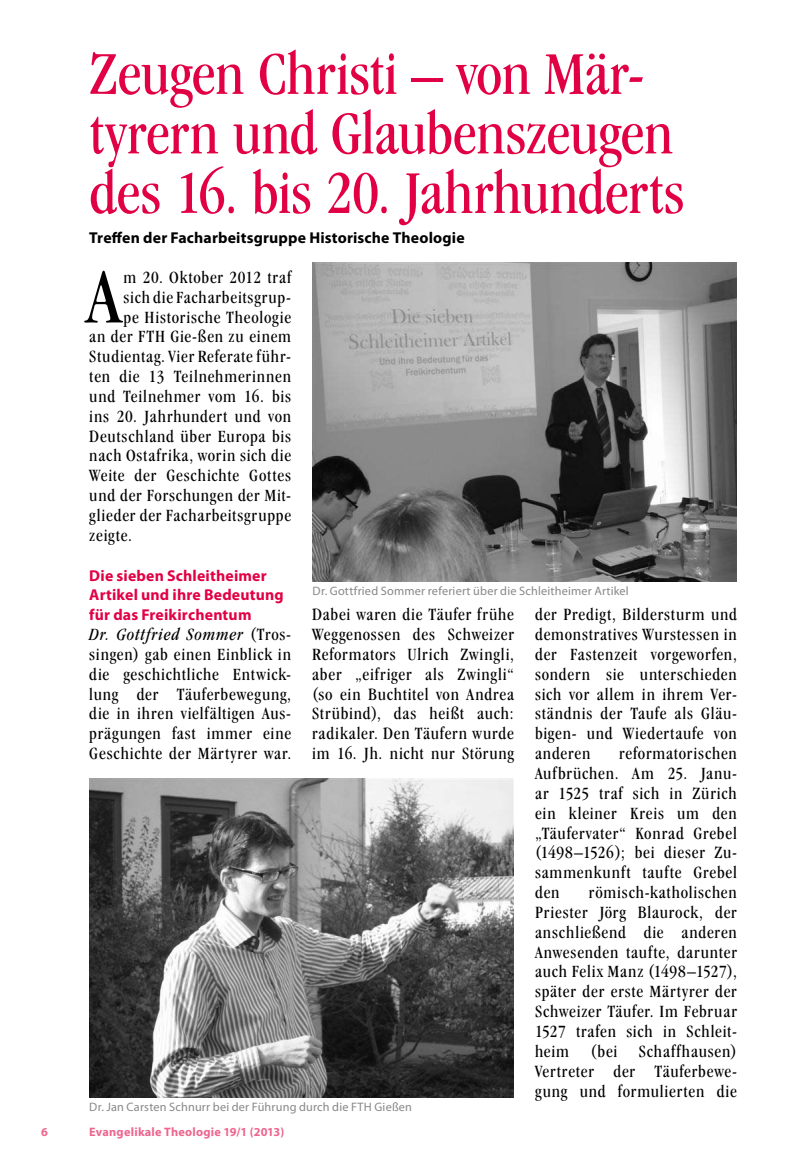
<style>
.page{position:relative;width:794px;height:1166px;background:#fff}
.page>*{position:absolute;margin:0;border:0;box-sizing:border-box;transform-origin:0 0}
.t1{font:condensed 80.67px "Garamond IT Cby BT";color:#000}
.t2{font:condensed 63px/59.5px "Garamond IT Cby BT";letter-spacing:-.01em;color:#e20045}
.t3{font:condensed 17.85px/19.8px "Garamond IT Cby BT";letter-spacing:.04em;color:#000;text-align:justify}
.t4{font:700 15.75px/19.8px "Myriad Pro";letter-spacing:.01em;color:#e20045}
.t5{font:700 15.75px "Myriad Pro";letter-spacing:.01em;color:#000}
.t6{font:12.25px "Myriad Pro";letter-spacing:.015em;color:#878889}
.t7{font:700 12.25px "Myriad Pro";letter-spacing:.02em;color:#ee668f}
.s1{font-style:italic}
</style>
<div class="page">
<img style="left:313px;top:263px;width:424px;height:318px">
<img style="left:89px;top:779px;width:424px;height:318px">
<h2 class="t2" style="left:89px;top:43px;width:597px">Zeugen Christi – von Mär&shy;tyrern und Glaubenszeugen des 16. bis 20. Jahrhunderts</h2>
<p class="t5" style="left:89px;top:227px;width:377px">Treffen der Facharbeitsgruppe Historische Theologie</p>
<h1 class="t1" style="left:87px;top:251px;width:35px">A</h1>
<p class="t3" style="left:124px;top:267px;width:169px">m 20. Oktober 2012 traf</p>
<p class="t3" style="left:124px;top:287px;width:169px">sich die Facharbeitsgrup-</p>
<p class="t3" style="left:124px;top:307px;width:169px">pe Historische Theologie</p>
<p class="t3" style="left:89px;top:327px;width:203px">an der FTH Gie-ßen zu einem</p>
<p class="t3" style="left:89px;top:346px;width:203px">Studientag. Vier Referate führ-</p>
<p class="t3" style="left:89px;top:366px;width:203px">ten die 13 Teilnehmerinnen</p>
<p class="t3" style="left:89px;top:386px;width:203px">und Teilnehmer vom 16. bis</p>
<p class="t3" style="left:89px;top:406px;width:203px">ins 20. Jahrhundert und von</p>
<p class="t3" style="left:89px;top:426px;width:203px">Deutschland über Europa bis</p>
<p class="t3" style="left:89px;top:446px;width:203px">nach Ostafrika, worin sich die</p>
<p class="t3" style="left:89px;top:465px;width:203px">Weite der Geschichte Gottes</p>
<p class="t3" style="left:89px;top:485px;width:203px">und der Forschungen der Mit-</p>
<p class="t3" style="left:89px;top:505px;width:203px">glieder der Facharbeitsgruppe</p>
<p class="t3" style="left:89px;top:525px;width:44px">zeigte.</p>
<p class="t4" style="left:89px;top:565px;width:196px">Die sieben Schleitheimer<br>Artikel und ihre Bedeutung für das Freikirchentum</p>
<p class="t3" style="left:89px;top:624px;width:203px"><span class="s1">Dr. Gottfried Sommer</span> (Tros&shy;singen) gab einen Einblick in die geschichtliche Entwick&shy;lung der Täuferbewegung, die in ihren vielfältigen Aus&shy;prägungen fast immer eine Geschichte der Märtyrer war.</p>
<p class="t6" style="left:313px;top:583px;width:318px">Dr. Gottfried Sommer referiert über die Schleitheimer Artikel</p>
<p class="t3" style="left:312px;top:604px;width:203px">Dabei waren die Täufer frühe Weggenossen des Schweizer Reformators Ulrich Zwingli, aber „eifriger als Zwingli“ (so ein Buchtitel von Andrea Strübind), das heißt auch: radikaler. Den Täufern wurde im 16. Jh. nicht nur Störung</p>
<p class="t3" style="left:535px;top:604px;width:203px">der Predigt, Bildersturm und demonstratives Wurstessen in der Fastenzeit vorgeworfen, sondern sie unterschieden sich vor allem in ihrem Ver&shy;ständnis der Taufe als Gläu&shy;bigen- und Wiedertaufe von anderen</p>
<p class="t3" style="left:535px;top:743px;width:203px;text-indent:84px">reformatorischen Aufbrüchen. Am 25. Janu&shy;ar 1525 traf sich in Zürich ein kleiner Kreis um den „Täufervater“ Konrad Grebel (1498–1526); bei dieser Zu&shy;sammenkunft taufte Grebel den</p>
<p class="t3" style="left:535px;top:882px;width:203px;text-indent:54px">römisch-katholischen Priester Jörg Blaurock, der anschließend die anderen Anwesenden taufte, darunter auch Felix Manz (1498–1527), später der erste Märtyrer der Schweizer Täufer. Im Februar 1527 trafen sich in Schleit&shy;heim (bei Schaffhausen)<br>Vertreter der Täuferbewe&shy;gung und formulierten die</p>
<p class="t6" style="left:89px;top:1099px;width:324px">Dr. Jan Carsten Schnurr bei der Führung durch die FTH Gießen</p>
<p class="t7" style="left:89px;top:1124px;width:196px">Evangelikale Theologie 19/1 (2013)</p>
</div>
